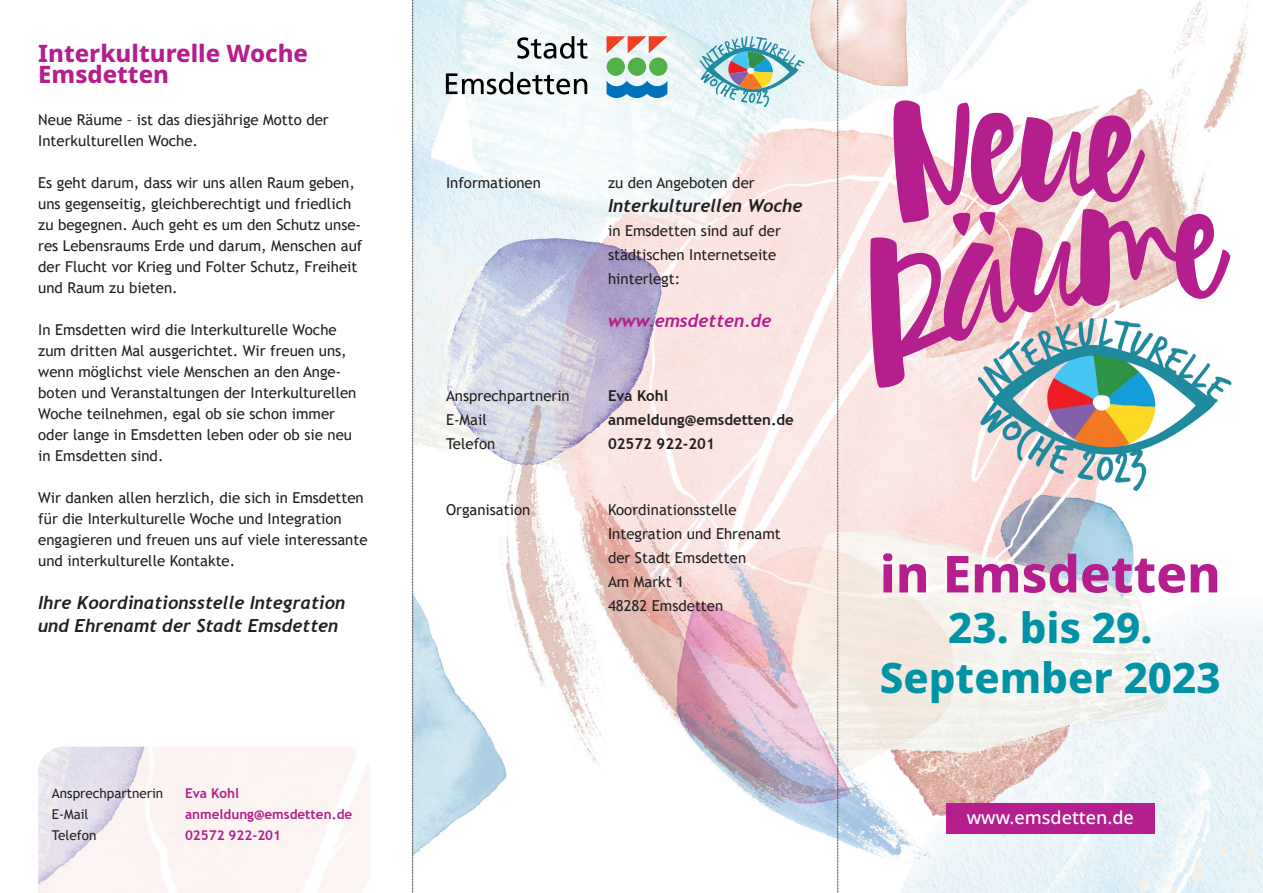
<style>
.page{position:relative;width:1263px;height:893px;background:#fff}
.page>*{position:absolute;margin:0;border:0;box-sizing:border-box;transform-origin:0 0}
.t1{font:800 51px "Noto Sans";color:#b41e8d}
.t2{font:800 42px/50.4px "Noto Sans";color:#0092a5;text-align:center}
.t3{font:800 24px/21px "Noto Sans";color:#b41e8d}
.t4{font:italic 700 18px/22.5px "Trebuchet";color:#231f20}
.t5{font:italic 700 18px "Trebuchet";color:#b41e8d}
.t6{font:500 18px "Noto Sans";color:#fff}
.t7{font:15px/21px "Trebuchet MS";color:#231f20}
.t8{font:700 15px "Trebuchet MS";color:#231f20}
.t9{font:700 13.5px/21px "Trebuchet MS";color:#b41e8d}
.t10{font:13.5px/21px "Trebuchet MS";color:#231f20}
</style>
<div class="page">
<img style="left:413px;top:0;width:850px;height:893px">
<svg style="left:517px;top:36px;width:70px;height:23px"></svg>
<svg style="left:446px;top:72px;width:141px;height:22px"></svg>
<div style="left:628px;top:57px;width:18px;height:19px;background:#52b147;border-radius:50%"></div>
<div style="left:607px;top:57px;width:18px;height:19px;background:#52b147;border-radius:50%"></div>
<svg style="left:607px;top:36px;width:60px;height:17px"></svg>
<div style="left:649px;top:57px;width:18px;height:19px;background:#52b147;border-radius:50%"></div>
<svg style="left:606px;top:81px;width:61px;height:17px"></svg>
<img style="left:38px;top:747px;width:333px;height:146px">
<img style="left:978px;top:319px;width:254px;height:171px">
<svg style="left:870px;top:208px;width:360px;height:180px"></svg>
<svg style="left:889px;top:100px;width:256px;height:137px"></svg>
<div style="left:946px;top:803px;width:209px;height:31px;background:#b41e8d"></div>
<svg style="left:699px;top:36px;width:105px;height:71px;background:#abcbcc"></svg>
<svg style="left:412px;top:0;width:1px;height:893px"></svg>
<svg style="left:837px;top:0;width:1px;height:893px"></svg>
<h3 class="t3" style="left:38px;top:43px;width:271px">Interkulturelle Woche<br>Emsdetten</h3>
<p class="t7" style="left:38px;top:109px;width:292px">Neue Räume – ist das diesjährige Motto der<br>Interkulturellen Woche.</p>
<p class="t7" style="left:38px;top:172px;width:326px">Es geht darum, dass wir uns allen Raum geben, uns gegenseitig, gleichberechtigt und friedlich zu begegnen. Auch geht es um den Schutz unse&shy;res Lebensraums Erde und darum, Menschen auf der Flucht vor Krieg und Folter Schutz, Freiheit und Raum zu bieten.</p>
<p class="t7" style="left:38px;top:319px;width:320px">In Emsdetten wird die Interkulturelle Woche zum dritten Mal ausgerichtet. Wir freuen uns, wenn möglichst viele Menschen an den Ange&shy;boten und Veranstaltungen der Interkulturellen Woche teilnehmen, egal ob sie schon immer oder lange in Emsdetten leben oder ob sie neu in Emsdetten sind.</p>
<p class="t7" style="left:38px;top:487px;width:331px">Wir danken allen herzlich, die sich in Emsdetten für die Interkulturelle Woche und Integration engagieren und freuen uns auf viele interessante und interkulturelle Kontakte.</p>
<p class="t4" style="left:38px;top:592px;width:308px">Ihre Koordinationsstelle Integration und Ehrenamt der Stadt Emsdetten</p>
<p class="t10" style="left:52px;top:783px;width:113px">Ansprechpartnerin<br>E-Mail<br>Telefon</p>
<p class="t9" style="left:185px;top:783px;width:169px">Eva Kohl anmeldung@emsdetten.de<br>02572 922-201</p>
<p class="t7" style="left:446px;top:172px;width:96px">Informationen</p>
<p class="t7" style="left:608px;top:172px;width:148px">zu den Angeboten der</p>
<p class="t4" style="left:608px;top:194px;width:196px">Interkulturellen Woche</p>
<p class="t7" style="left:608px;top:218px;width:174px;line-height:24px">in Emsdetten sind auf der städtischen Internetseite hinterlegt:</p>
<p class="t5" style="left:608px;top:309px;width:165px">www.emsdetten.de</p>
<p class="t7" style="left:446px;top:385px;width:125px">Ansprechpartnerin</p>
<p class="t8" style="left:608px;top:386px;width:62px">Eva Kohl</p>
<p class="t7" style="left:446px;top:409px;width:42px">E-Mail</p>
<p class="t8" style="left:608px;top:410px;width:187px">anmeldung@emsdetten.de</p>
<p class="t7" style="left:446px;top:433px;width:51px">Telefon</p>
<p class="t8" style="left:608px;top:434px;width:108px">02572 922-201</p>
<p class="t7" style="left:446px;top:499px;width:86px">Organisation</p>
<p class="t7" style="left:608px;top:497px;width:174px;line-height:24px">Koordinationsstelle<br>Integration und Ehrenamt der Stadt Emsdetten<br>Am Markt 1<br>48282 Emsdetten</p>
<h1 class="t1" style="left:880px;top:545px;width:343px">in Emsdetten</h1>
<h2 class="t2" style="left:880px;top:603px;width:342px">23. bis 29.<br>September 2023</h2>
<p class="t6" style="left:967px;top:807px;width:169px">www.emsdetten.de</p>
</div>
